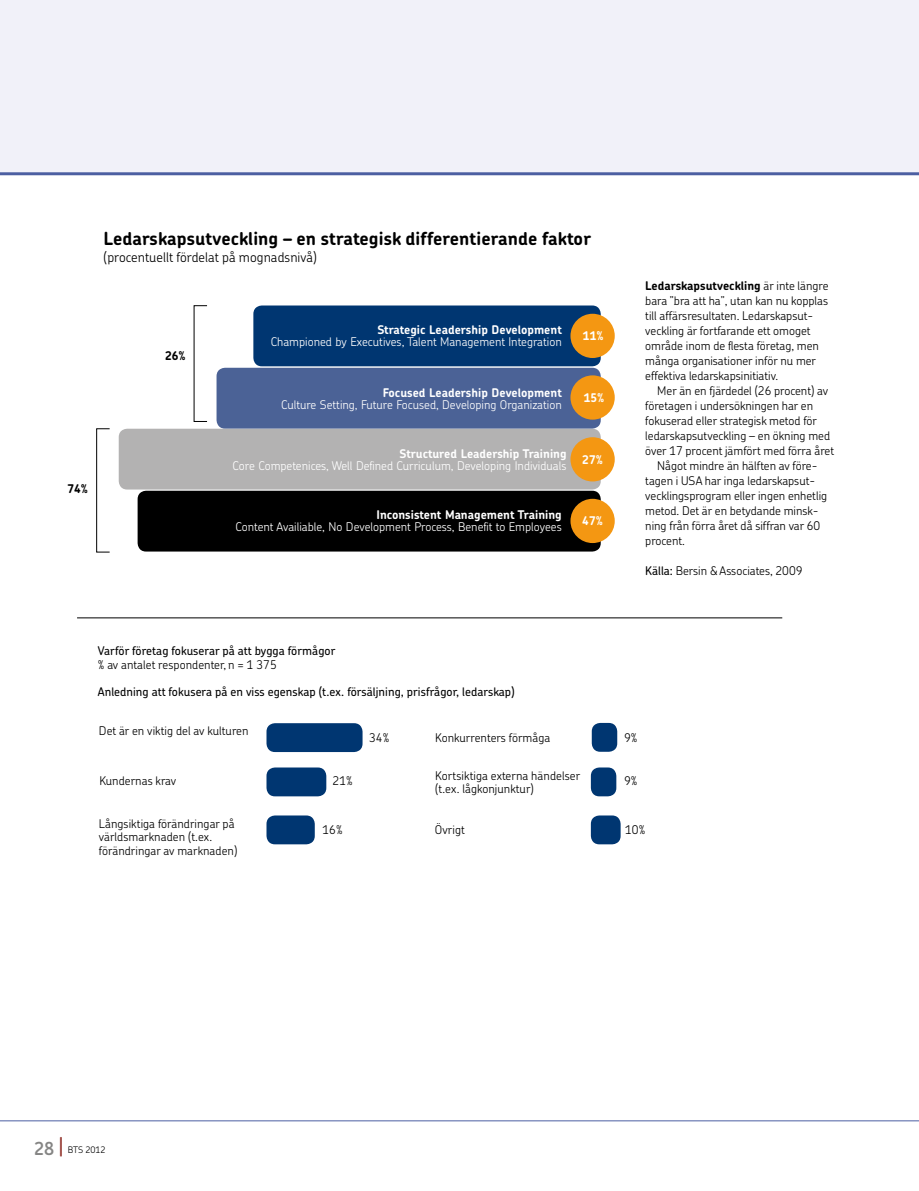
<style>
.page{position:relative;width:919px;height:1191px;background:#fff}
.page>*{position:absolute;margin:0;border:0;box-sizing:border-box;transform-origin:0 0}
.t1{font:700 18px "Chevin Pro";letter-spacing:.005em;color:#000}
.t2{font:300 13.5px "Chevin Pro";letter-spacing:.005em;color:#000}
.t3{font:300 12px/13.5px "Chevin Pro";color:#000}
.t4{font:300 12px/12px "Chevin Pro";color:#fff;text-align:right}
.t5{font:500 12px/13.5px "Chevin Pro";letter-spacing:.005em;color:#000}
.t6{font:700 12px "Chevin Pro";color:#000}
.t7{font:700 12px "Chevin Pro";color:#fff}
.t8{font:300 9px "Chevin Pro";color:#000}
.s1{font-weight:700}
.s2{font-weight:300}
.s3{font-weight:500}
.s4{font-weight:600;font-size:18px;color:#858584}
.s5{font-weight:500;font-size:19.5px;color:#94372f}
</style>
<div class="page">
<div style="left:0;top:0;width:918px;height:172px;background:#f1f1f9"></div>
<hr style="left:0;top:1120px;width:918px;height:1px;background:#4c5fa2">
<hr style="left:0;top:172px;width:918px;height:3px;background:#4c5fa2">
<hr style="left:918px;top:0;width:1px;height:172px;background:#f1f1f9">
<div style="left:119px;top:429px;width:481px;height:60px;background:#b3b2b2;border-radius:9px"></div>
<div style="left:253px;top:305px;width:347px;height:61px;background:#003671;border-radius:9px"></div>
<div style="left:216px;top:368px;width:384px;height:60px;background:#4b6296;border-radius:9px"></div>
<div style="left:138px;top:491px;width:462px;height:60px;background:#000;border-radius:9px"></div>
<div style="left:570px;top:314px;width:44px;height:44px;background:#f49712;border-radius:50%"></div>
<div style="left:570px;top:375px;width:44px;height:44px;background:#f49712;border-radius:50%"></div>
<div style="left:570px;top:437px;width:44px;height:44px;background:#f49712;border-radius:50%"></div>
<div style="left:570px;top:499px;width:44px;height:44px;background:#f49712;border-radius:50%"></div>
<div style="left:96px;top:428px;width:14px;height:124px;border:1px solid #000"></div>
<hr style="left:77px;top:617px;width:705px;height:1px;background:#000">
<div style="left:266px;top:723px;width:96px;height:29px;background:#003671;border-radius:9px"></div>
<div style="left:266px;top:767px;width:60px;height:29px;background:#003671;border-radius:9px"></div>
<div style="left:266px;top:815px;width:49px;height:29px;background:#003671;border-radius:9px"></div>
<div style="left:591px;top:723px;width:26px;height:29px;background:#003671;border-radius:9px"></div>
<div style="left:591px;top:767px;width:25px;height:29px;background:#003671;border-radius:9px"></div>
<div style="left:591px;top:815px;width:29px;height:29px;background:#003671;border-radius:9px"></div>
<p class="t1" style="left:104px;top:227px;width:489px">Ledarskapsutveckling – en strategisk differentierande faktor</p>
<p class="t2" style="left:104px;top:248px;width:215px">(procentuellt fördelat på mognadsnivå)</p>
<p class="t6" style="left:67px;top:480px;width:22px">74%</p>
<p class="t6" style="left:165px;top:348px;width:22px">26%</p>
<p class="t4" style="left:271px;top:323px;width:293px"><span class="s1">Strategic Leadership Development<br></span>Championed by Executives, Talent Management Integration</p>
<p class="t4" style="left:281px;top:386px;width:282px"><span class="s1">Focused Leadership Development<br></span>Culture Setting, Future Focused, Developing Organization</p>
<p class="t4" style="left:232px;top:447px;width:335px"><span class="s1">Structured Leadership Training<br></span>Core Competenices, Well Defined Curriculum, Developing Individuals</p>
<p class="t4" style="left:235px;top:508px;width:328px"><span class="s1">Inconsistent Management Training<br></span>Content Availiable, No Development Process, Benefit to Employees</p>
<p class="t7" style="left:583px;top:328px;width:22px">11%</p>
<p class="t7" style="left:584px;top:390px;width:22px">15%</p>
<p class="t7" style="left:582px;top:452px;width:22px">27%</p>
<p class="t7" style="left:582px;top:513px;width:22px">47%</p>
<p class="t6" style="left:645px;top:278px;width:185px">Ledarskapsutveckling <span class="s2">är inte längre</span></p>
<p class="t3" style="left:645px;top:294px;width:184px">bara ”bra att ha”, utan kan nu kopplas</p>
<p class="t3" style="left:645px;top:309px;width:170px">till affärsresultaten. Ledarskapsut-</p>
<p class="t3" style="left:645px;top:324px;width:167px">veckling är fortfarande ett omoget</p>
<p class="t3" style="left:645px;top:339px;width:175px">område inom de flesta företag, men</p>
<p class="t3" style="left:645px;top:354px;width:172px">många organisationer inför nu mer</p>
<p class="t3" style="left:645px;top:369px;width:134px">effektiva ledarskapsinitiativ.</p>
<p class="t3" style="left:657px;top:384px;width:172px">Mer än en fjärdedel (26 procent) av</p>
<p class="t3" style="left:645px;top:399px;width:169px">företagen i undersökningen har en</p>
<p class="t3" style="left:645px;top:414px;width:173px">fokuserad eller strategisk metod för</p>
<p class="t3" style="left:645px;top:429px;width:186px">ledarskapsutveckling – en ökning med</p>
<p class="t3" style="left:645px;top:444px;width:190px">över 17 procent jämfört med förra året</p>
<p class="t3" style="left:657px;top:459px;width:162px">Något mindre än hälften av före-</p>
<p class="t3" style="left:645px;top:474px;width:171px">tagen i USA har inga ledarskapsut-</p>
<p class="t3" style="left:645px;top:489px;width:183px">vecklingsprogram eller ingen enhetlig</p>
<p class="t3" style="left:645px;top:504px;width:175px">metod. Det är en betydande minsk-</p>
<p class="t3" style="left:645px;top:519px;width:176px">ning från förra året då siffran var 60</p>
<p class="t3" style="left:645px;top:534px;width:41px">procent.</p>
<p class="t3" style="left:645px;top:564px;width:159px"><span class="s3">Källa:</span> Bersin &amp; Associates, 2009</p>
<p class="t5" style="left:98px;top:643px;width:239px">Varför företag fokuserar på att bygga förmågor <span class="s2">% av antalet respondenter, n = 1 375</span></p>
<p class="t5" style="left:98px;top:684px;width:418px">Anledning att fokusera på en viss egenskap (t.ex. försäljning, prisfrågor, ledarskap)</p>
<p class="t3" style="left:99px;top:724px;width:151px">Det är en viktig del av kulturen</p>
<p class="t3" style="left:99px;top:773px;width:78px">Kundernas krav</p>
<p class="t3" style="left:99px;top:816px;width:140px">Långsiktiga förändringar på världsmarknaden (t.ex. förändringar av marknaden)</p>
<p class="t3" style="left:435px;top:730px;width:117px">Konkurrenters förmåga</p>
<p class="t3" style="left:435px;top:768px;width:146px">Kortsiktiga externa händelser (t.ex. lågkonjunktur)</p>
<p class="t3" style="left:435px;top:823px;width:31px">Övrigt</p>
<p class="t3" style="left:624px;top:730px;width:15px">9%</p>
<p class="t3" style="left:369px;top:730px;width:22px">34%</p>
<p class="t3" style="left:332px;top:773px;width:22px">21%</p>
<p class="t3" style="left:624px;top:773px;width:15px">9%</p>
<p class="t3" style="left:322px;top:823px;width:22px">16%</p>
<p class="t3" style="left:625px;top:823px;width:22px">10%</p>
<p class="t8" style="left:34px;top:1144px;width:73px"><span class="s4">28</span> <span class="s5">|</span> BTS 2012</p>
</div>
